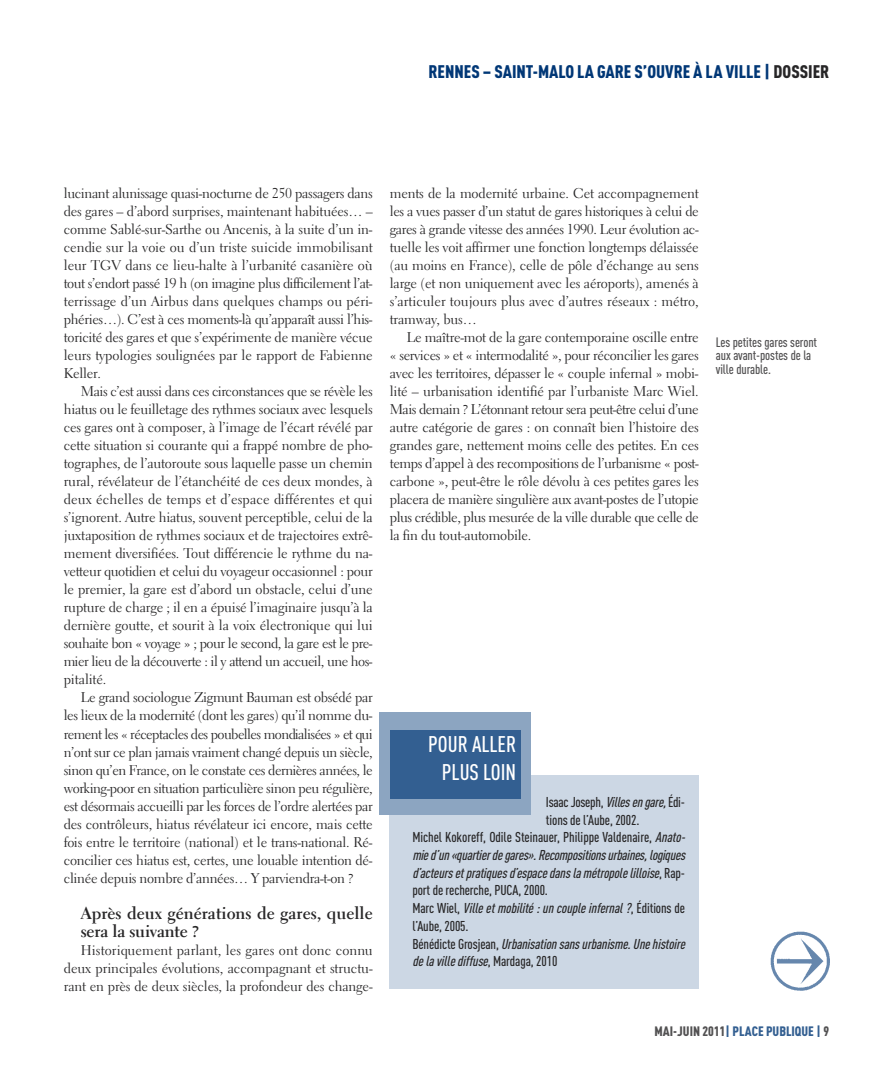
<style>
.page{position:relative;width:893px;height:1085px;background:#fff}
.page>*{position:absolute;margin:0;border:0;box-sizing:border-box;transform-origin:0 0}
.t1{font:500 22.35px/27.9px "DIN Cond";color:#fff;text-align:right}
.t2{font:900 18px "DIN Cond";color:#003776}
.t3{font:700 17.25px/18px "Electra LT";color:#272627}
.t4{font:14.1px/18px "Electra LT";letter-spacing:-.01em;color:#272627;text-align:justify}
.t5{font:italic 500 14.1px "DIN Cond";color:#272627}
.t6{font:500 14.1px "DIN Cond";letter-spacing:-.01em;color:#272627}
.t7{font:500 13.5px/13.5px "DIN Cond";letter-spacing:-.01em;color:#525152}
.t8{font:900 13.5px "DIN Cond";color:#335f91}
.s1{color:#272627}
.s2{font-style:italic}
.s3{font-style:normal}
.s4{color:#525152}
</style>
<div class="page">
<img style="left:770px;top:931px;width:60px;height:60px">
<div style="left:390px;top:775px;width:309px;height:214px;background:#ccd7e4"></div>
<div style="left:379px;top:711px;width:152px;height:103px;background:#8ca5c1"></div>
<div style="left:390px;top:730px;width:131px;height:68px;background:#335f91"></div>
<p class="t2" style="left:429px;top:60px;width:402px">RENNES – SAINT-MALO LA GARE S’OUVRE À LA VILLE | <span class="s1">DOSSIER</span></p>
<p class="t4" style="left:64px;top:186px;width:310px">lucinant alunissage quasi-nocturne de 250 passagers dans des gares – d’abord surprises, maintenant habituées… – comme Sablé-sur-Sarthe ou Ancenis, à la suite d’un in&shy;cendie sur la voie ou d’un triste suicide immobilisant leur TGV dans ce lieu-halte à l’urbanité casanière où tout s’endort passé 19 h (on imagine plus difficilement l’at&shy;terrissage d’un Airbus dans quelques champs ou péri&shy;phéries…). C’est à ces moments-là qu’apparaît aussi l’his&shy;toricité des gares et que s’expérimente de manière vécue leurs typologies soulignées par le rapport de Fabienne Keller.</p>
<p class="t4" style="left:64px;top:384px;width:310px;text-indent:17px">Mais c’est aussi dans ces circonstances que se révèle les hiatus ou le feuilletage des rythmes sociaux avec lesquels ces gares ont à composer, à l’image de l’écart révélé par cette situation si courante qui a frappé nombre de pho&shy;tographes, de l’autoroute sous laquelle passe un chemin rural, révélateur de l’étanchéité de ces deux mondes, à deux échelles de temps et d’espace différentes et qui s’ignorent. Autre hiatus, souvent perceptible, celui de la juxtaposition de rythmes sociaux et de trajectoires extrê&shy;mement diversifiées. Tout différencie le rythme du na&shy;vetteur quotidien et celui du voyageur occasionnel : pour le premier, la gare est d’abord un obstacle, celui d’une rupture de charge ; il en a épuisé l’imaginaire jusqu’à la dernière goutte, et sourit à la voix électronique qui lui souhaite bon « voyage » ; pour le second, la gare est le pre&shy;mier lieu de la découverte : il y attend un accueil, une hos&shy;pitalité.</p>
<p class="t4" style="left:64px;top:690px;width:311px;text-indent:17px">Le grand sociologue Zigmunt Bauman est obsédé par les lieux de la modernité (dont les gares) qu’il nomme du&shy;rement les « réceptacles des poubelles mondialisées » et qui n’ont sur ce plan jamais vraiment changé depuis un siècle, sinon qu’en France, on le constate ces dernières années, le working-poor en situation particulière sinon peu régulière, est désormais accueilli par les forces de l’ordre alertées par des contrôleurs, hiatus révélateur ici encore, mais cette fois entre le territoire (national) et le trans-national. Ré&shy;concilier ces hiatus est, certes, une louable intention dé&shy;clinée depuis nombre d’années… Y parviendra-t-on ?</p>
<p class="t3" style="left:81px;top:905px;width:293px">Après deux générations de gares, quelle sera la suivante ?</p>
<p class="t4" style="left:64px;top:942px;width:310px;text-indent:17px">Historiquement parlant, les gares ont donc connu deux principales évolutions, accompagnant et structu&shy;rant en près de deux siècles, la profondeur des change-</p>
<p class="t4" style="left:390px;top:186px;width:310px">ments de la modernité urbaine. Cet accompagnement les a vues passer d’un statut de gares historiques à celui de gares à grande vitesse des années 1990. Leur évolution ac&shy;tuelle les voit affirmer une fonction longtemps délaissée (au moins en France), celle de pôle d’échange au sens large (et non uniquement avec les aéroports), amenés à s’articuler toujours plus avec d’autres réseaux : métro, tramway, bus…</p>
<p class="t4" style="left:390px;top:330px;width:310px;text-indent:17px">Le maître-mot de la gare contemporaine oscille entre « services » et « intermodalité », pour réconcilier les gares avec les territoires, dépasser le « couple infernal » mobi&shy;lité – urbanisation identifié par l’urbaniste Marc Wiel.<br>Mais demain ? L’étonnant retour sera peut-être celui d’une autre catégorie de gares : on connaît bien l’histoire des grandes gare, nettement moins celle des petites. En ces temps d’appel à des recompositions de l’urbanisme « post&shy;carbone », peut-être le rôle dévolu à ces petites gares les placera de manière singulière aux avant-postes de l’utopie plus crédible, plus mesurée de la ville durable que celle de la fin du tout-automobile.</p>
<p class="t7" style="left:716px;top:334px;width:103px">Les petites gares seront aux avant-postes de la ville durable.</p>
<h1 class="t1" style="left:428px;top:729px;width:90px">POUR ALLER<br>PLUS LOIN</h1>
<p class="t6" style="left:546px;top:793px;width:141px">Isaac Joseph, <span class="s2">Villesengare,</span>Édi-</p>
<p class="t6" style="left:546px;top:811px;width:95px">tions de l’Aube, 2002.</p>
<p class="t6" style="left:412px;top:828px;width:277px">Michel Kokoreff, Odile Steinauer, Philippe Valdenaire, <span class="s2">Anato-</span></p>
<p class="t5" style="left:412px;top:846px;width:278px">mie d’un «quartier de gares». Recompositions urbaines, logiques</p>
<p class="t5" style="left:412px;top:864px;width:274px">d’acteurs et pratiques d’espace dans la métropole lilloise<span class="s3">, R a p -</span></p>
<p class="t6" style="left:412px;top:881px;width:137px">port de recherche, PUCA, 2000.</p>
<p class="t5" style="left:412px;top:899px;width:274px"><span class="s3">Marc Wiel,</span> Villeetmobilité:uncoupleinfernal?<span class="s3">, Éditions de</span></p>
<p class="t6" style="left:412px;top:917px;width:58px">l’Aube, 2005.</p>
<p class="t5" style="left:412px;top:934px;width:278px"><span class="s3">B é n é d i c t e G r o sj e a n ,</span> Urbanisation sans urbanisme. Une histoire</p>
<p class="t5" style="left:412px;top:952px;width:147px">delavillediffuse<span class="s3">, Mardaga, 2010</span></p>
<p class="t8" style="left:654px;top:1022px;width:176px"><span class="s4">MAI-JUIN 2011</span>| PLACE PUBLIQUE | <span class="s4">9</span></p>
</div>
